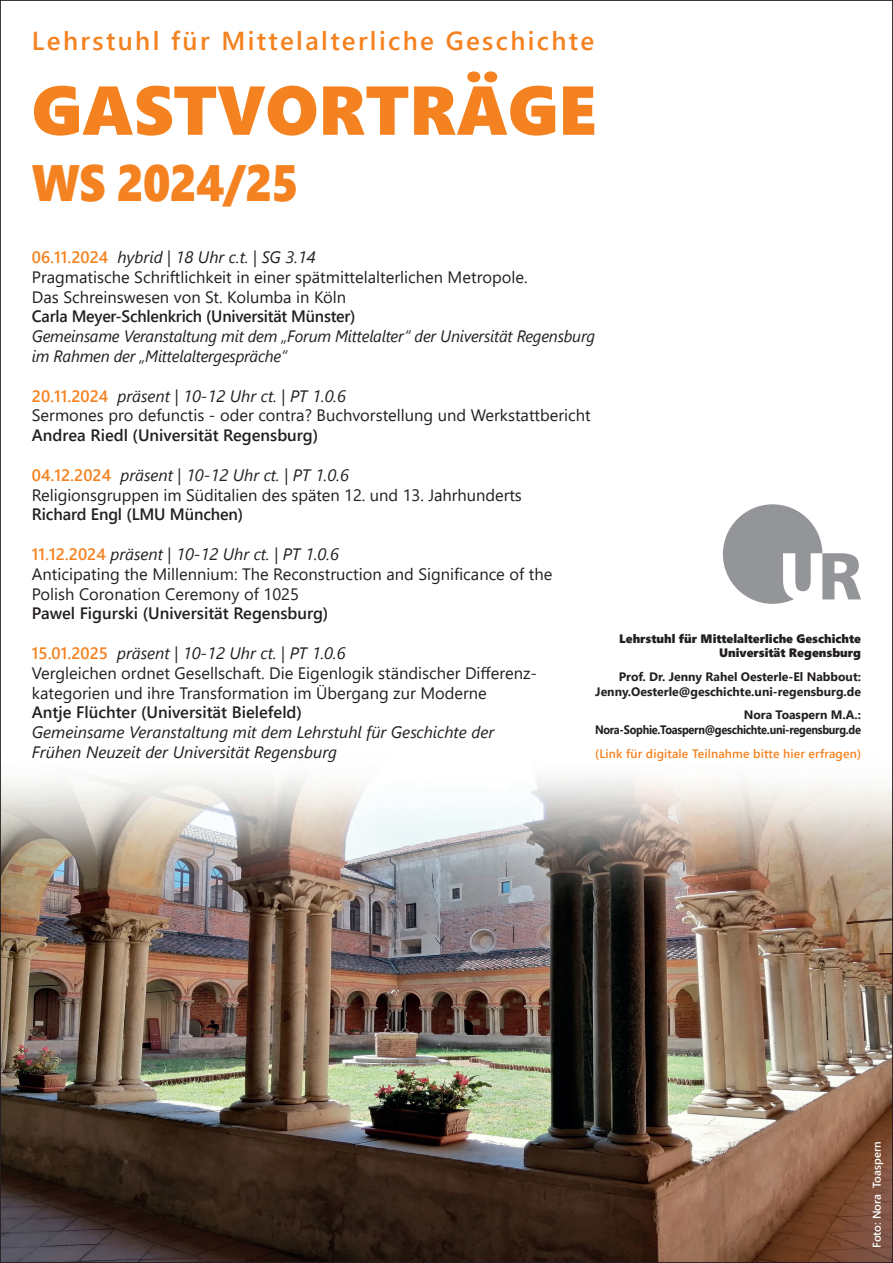
<style>
.page{position:relative;width:893px;height:1263px;background:#fff}
.page>*{position:absolute;margin:0;border:0;box-sizing:border-box;transform-origin:0 0}
.t1{font:69px "Segoe UI Black";color:#f58220}
.t2{font:51px "Segoe UI Black";letter-spacing:-.02em;color:#f58220;scale:.9 1}
.t3{font:600 25.95px "Segoe UI";letter-spacing:.09em;color:#f58220}
.t4{font:16.5px/19.8px "Segoe UI";color:#231f20}
.t5{font:italic 16.5px/19.8px "Segoe UI";letter-spacing:-.015em;color:#231f20}
.t6{font:600 16.5px "Segoe UI";color:#231f20}
.t7{font:700 12.23px/14.7px "Segoe UI";color:#231f20;text-align:right}
.t8{font:700 12.23px/14.7px "Segoe UI";letter-spacing:-.025em;color:#231f20;text-align:right}
.t9{font:12.23px/14.7px "Segoe UI Black";color:#231f20;text-align:right}
.t10{font:600 12.23px "Segoe UI";letter-spacing:.01em;color:#f58220}
.t11{font:600 11.25px "Segoe UI";color:#fff}
.s1{font-weight:600;color:#f58220}
.s2{font-style:italic}
</style>
<div class="page">
<img style="left:2px;top:775px;width:889px;height:486px">
<svg style="left:723px;top:504px;width:138px;height:100px"></svg>
<h3 class="t3" style="left:32px;top:17px;width:564px">Lehrstuhl für Mittelalterliche Geschichte</h3>
<h1 class="t1" style="left:32px;top:60px;width:566px">GASTVORTRÄGE</h1>
<h2 class="t2" style="left:32px;top:146px;width:298px">WS 2024/25</h2>
<p class="t4" style="left:32px;top:246px;width:497px"><span class="s1">06.11.2024</span> <span class="s2">hybrid | 18 Uhr c.t. | SG 3.14<br></span>Pragmatische Schriftlichkeit in einer spätmittelalterlichen Metropole.<br>Das Schreinswesen von St. Kolumba in Köln</p>
<p class="t6" style="left:32px;top:301px;width:325px">Carla Meyer-Schlenkrich (Universität Münster)</p>
<p class="t5" style="left:32px;top:324px;width:565px">Gemeinsame Veranstaltung mit dem „Forum Mittelalter“ der Universität Regensburg im Rahmen der „Mittelaltergespräche“</p>
<p class="t4" style="left:32px;top:384px;width:560px"><span class="s1">20.11.2024</span> <span class="s2">präsent | 10-12 Uhr ct. | PT 1.0.6<br></span>Sermones pro defunctis - oder contra? Buchvorstellung und Werkstattbericht</p>
<p class="t6" style="left:32px;top:420px;width:288px">Andrea Riedl (Universität Regensburg)</p>
<p class="t4" style="left:32px;top:463px;width:491px"><span class="s1">04.12.2024</span> <span class="s2">präsent | 10-12 Uhr ct. | PT 1.0.6<br></span>Religionsgruppen im Süditalien des späten 12. und 13. Jahrhunderts</p>
<p class="t6" style="left:32px;top:499px;width:213px">Richard Engl (LMU München)</p>
<p class="t4" style="left:32px;top:543px;width:522px"><span class="s1">11.12.2024</span> <span class="s2">präsent | 10-12 Uhr ct. | PT 1.0.6<br></span>Anticipating the Millennium: The Reconstruction and Significance of the<br>Polish Coronation Ceremony of 1025</p>
<p class="t6" style="left:32px;top:598px;width:298px">Pawel Figurski (Universität Regensburg)</p>
<p class="t4" style="left:32px;top:642px;width:507px"><span class="s1">15.01.2025</span> <span class="s2">präsent | 10-12 Uhr ct. | PT 1.0.6<br></span>Vergleichen ordnet Gesellschaft. Die Eigenlogik ständischer Differenz&shy;kategorien und ihre Transformation im Übergang zur Moderne</p>
<p class="t6" style="left:32px;top:697px;width:272px">Antje Flüchter (Universität Bielefeld)</p>
<p class="t5" style="left:32px;top:720px;width:464px">Gemeinsame Veranstaltung mit dem Lehrstuhl für Geschichte der<br>Frühen Neuzeit der Universität Regensburg</p>
<p class="t9" style="left:619px;top:630px;width:243px">Lehrstuhl für Mittelalterliche Geschichte<br>Universität Regensburg</p>
<p class="t7" style="left:595px;top:668px;width:267px">Prof. Dr. Jenny Rahel Oesterle-El Nabbout:<br>Jenny.Oesterle@geschichte.uni-regensburg.de</p>
<p class="t8" style="left:595px;top:706px;width:268px">Nora Toaspern M.A.:<br>Nora-Sophie.Toaspern@geschichte.uni-regensburg.de</p>
<p class="t10" style="left:595px;top:742px;width:267px">(Link für digitale Teilnahme bitte hier erfragen)</p>
<p class="t11" style="left:866px;top:1248px;width:108px;rotate:-90deg">Foto: Nora Toaspern</p>
</div>
